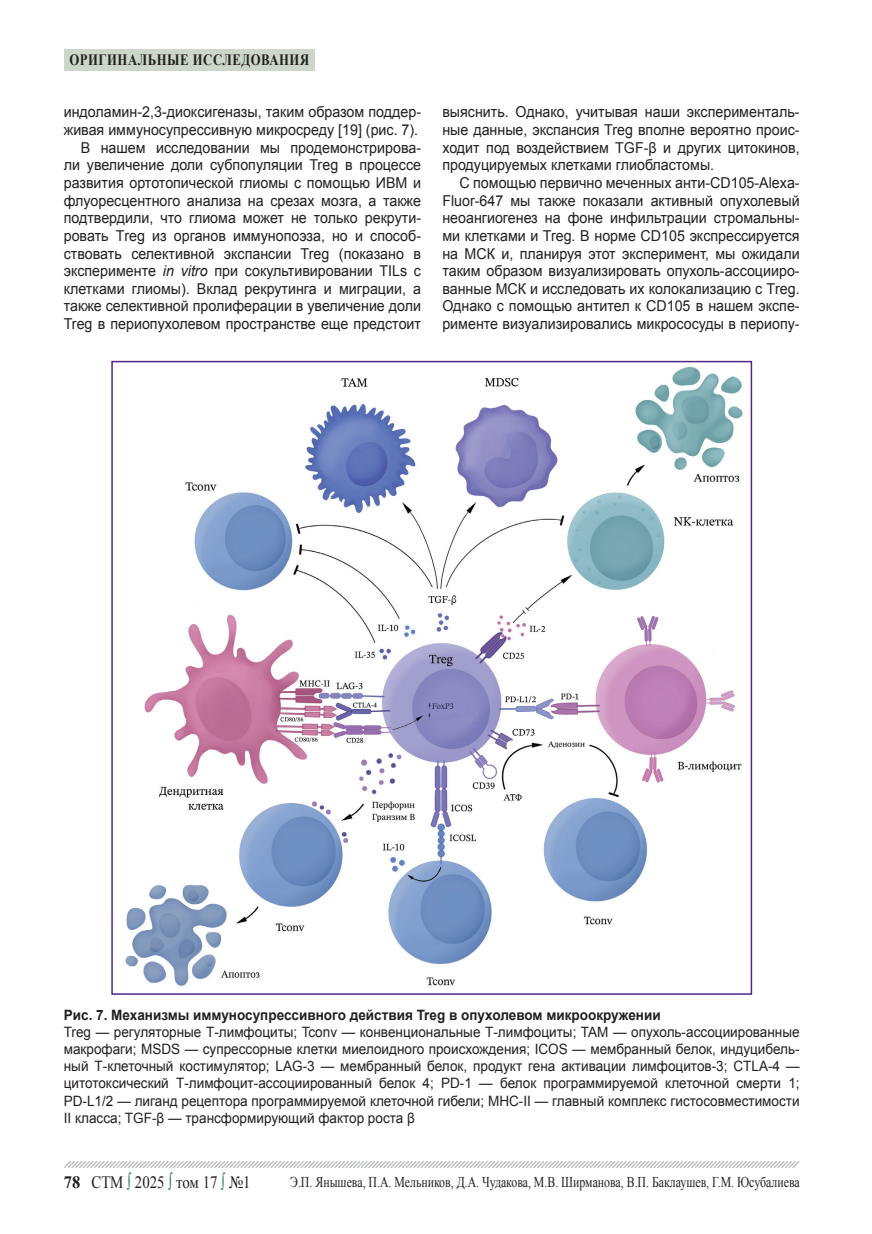
<style>
.page{position:relative;width:872px;height:1234px;background:#fff}
.page>*{position:absolute;margin:0;border:0;box-sizing:border-box;transform-origin:0 0}
.t1{font:17.4px "Times New Roman";color:#231f20;scale:.86 1}
.t2{font:700 15.75px "Times New Roman";letter-spacing:.04em;color:#231f20;scale:.81 1}
.t3{font:15px/17.7px "Arial";color:#231f20;text-align:justify;scale:.95 1}
.t4{font:15px "Times New Roman";color:#231f20;scale:.79 1}
.t5{font:14.25px/17.1px "Arial";color:#231f20;text-align:justify;scale:.95 1}
.t6{font:700 14.25px "Arial";color:#231f20;scale:.95 1}
.s1{font-style:italic}
.s2{font-weight:700}
.s3{color:#127c43}
</style>
<div class="page">
<svg style="left:64px;top:1161px;width:736px;height:7px"></svg>
<div style="left:64px;top:49px;width:251px;height:21px;background:#cbd8c9"></div>
<img style="left:125px;top:366px;width:618px;height:620px">
<p class="t2" style="left:69px;top:48px;width:297px">оригинальные исследования</p>
<p class="t3" style="left:64px;top:103px;width:377px;text-align:right">индоламин-2,3-диоксигеназы, таким образом поддер&shy;живая иммуносупрессивную микросреду [19] (рис. 7).<br>В нашем исследовании мы продемонстрирова&shy;ли увеличение доли субпопуляции Treg в процессе развития ортотопической глиомы с помощью ИВМ и флуоресцентного анализа на срезах мозга, а также подтвердили, что глиома может не только рекрути&shy;ровать Тreg из органов иммунопоэза, но и способ&shy;ствовать селективной экспансии Treg (показано в эксперименте <span class="s1">in vitro</span> при сокультивировании TILs с клетками глиомы). Вклад рекрутинга и миграции, а также селективной пролиферации в увеличение доли Treg в периопухолевом пространстве еще предстоит</p>
<p class="t3" style="left:442px;top:103px;width:377px">выяснить. Однако, учитывая наши эксперименталь&shy;ные данные, экспансия Treg вполне вероятно проис&shy;ходит под воздействием TGF-β и других цитокинов, продуцируемых клетками глиобластомы.</p>
<p class="t2" style="left:66px;top:48px;width:158px">биотехнологии</p>
<p class="t3" style="left:442px;top:174px;width:377px;text-indent:17px">С помощью первично меченных анти-CD105-Alexa-Fluor-647 мы также показали активный опухолевый неоангиогенез на фоне инфильтрации стромальны&shy;ми клетками и Treg. В норме CD105 экспрессируется на МСК и, планируя этот эксперимент, мы ожидали таким образом визуализировать опухоль-ассоцииро&shy;ванные МСК и исследовать их колокализацию с Тreg.<br>Однако с помощью антител к CD105 в нашем экспе&shy;рименте визуализировались микрососуды в периопу-</p>
<p class="t6" style="left:64px;top:1005px;width:630px">Рис. 7. Механизмы иммуносупрессивного действия Treg в опухолевом микроокружении</p>
<p class="t5" style="left:64px;top:1023px;width:776px">Treg — регуляторные Т-лимфоциты; Tconv — конвенциональные Т-лимфоциты; TAM — опухоль-ассоциированные макрофаги; MSDS — супрессорные клетки миелоидного происхождения; ICOS — мембранный белок, индуцибель&shy;ный Т-клеточный костимулятор; LAG-3 — мембранный белок, продукт гена активации лимфоцитов-3; CTLA-4 — цитотоксический Т-лимфоцит-ассоциированный белок 4; PD-1 — белок программируемой клеточной смерти 1; PD-L1/2 — лиганд рецептора программируемой клеточной гибели; MHC-II — главный комплекс гистосовместимости II класса; TGF-β — трансформирующий фактор роста β</p>
<p class="t1" style="left:64px;top:1170px;width:219px"><span class="s2">78</span> СТМ <span class="s3">∫</span> 2025 <span class="s3">∫</span> том 17 <span class="s3">∫</span> №1</p>
<p class="t4" style="left:290px;top:1171px;width:646px">Э.П. Янышева, П.А. Мельников, Д.А. Чудакова, М.В. Ширманова, В.П. Баклаушев, Г.М. Юсубалиева</p>
</div>
